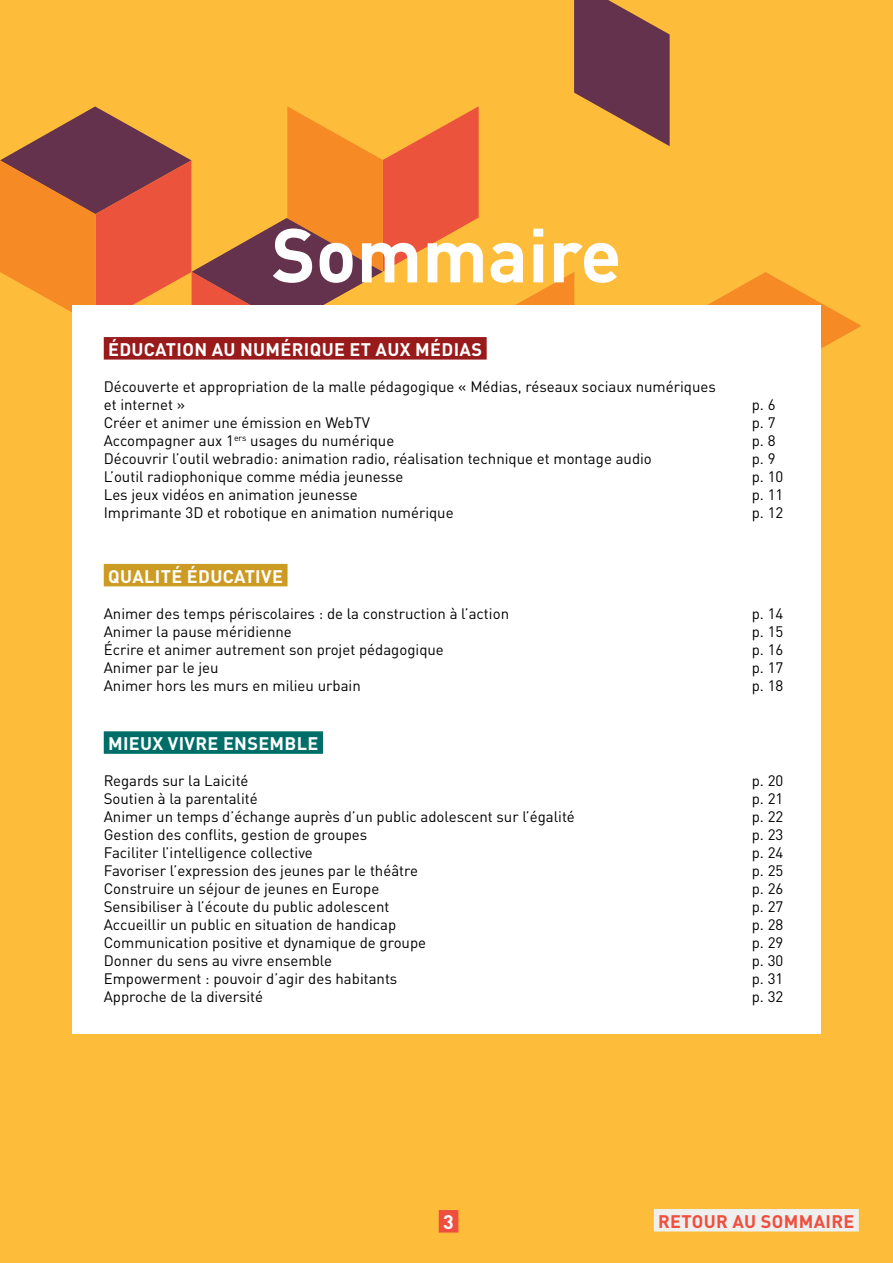
<style>
.page{position:relative;width:893px;height:1263px;background:#fdbd3b}
.page>*{position:absolute;margin:0;border:0;box-sizing:border-box;transform-origin:0 0}
.t1{font:700 75px "DIN Pro";color:#fff}
.t2{font:700 19.5px "DIN Pro";color:#fff}
.t3{font:700 18px "DIN Pro";letter-spacing:.02em;color:#fff}
.t4{font:700 18px "DIN Pro";letter-spacing:.02em;color:#f04e3e}
.t5{font:15px/18px "DIN Pro";color:#000}
</style>
<div class="page">
<svg style="left:0;top:0;width:862px;height:349px"></svg>
<div style="left:72px;top:305px;width:749px;height:729px;background:#fff"></div>
<div style="left:104px;top:337px;width:383px;height:23px;background:#981a1b"></div>
<div style="left:104px;top:564px;width:184px;height:22px;background:#cc9b23"></div>
<div style="left:104px;top:731px;width:219px;height:23px;background:#006e68"></div>
<div style="left:439px;top:1210px;width:19px;height:22px;background:#f04e3e"></div>
<div style="left:654px;top:1209px;width:205px;height:22px;background:#eff0ee"></div>
<h1 class="t1" style="left:271px;top:193px;width:352px">SOMMAIRE</h1>
<p class="t3" style="left:108px;top:334px;width:375px">ÉDUCATION AU NUMÉRIQUE ET AUX MÉDIAS</p>
<p class="t5" style="left:104px;top:376px;width:614px">Découverte et appropriation de la malle pédagogique « Médias, réseaux sociaux numériques et internet »</p>
<p class="t5" style="left:752px;top:394px;width:25px">p. 6</p>
<p class="t5" style="left:104px;top:412px;width:268px">Créer et animer une émission en WebTV</p>
<p class="t5" style="left:752px;top:412px;width:25px">p. 7</p>
<p class="t5" style="left:104px;top:430px;width:292px">Accompagner aux 1<sup>ers</sup> usages du numérique</p>
<p class="t5" style="left:752px;top:430px;width:25px">p. 8</p>
<p class="t5" style="left:104px;top:448px;width:550px">Découvrir l’outil webradio: animation radio, réalisation technique et montage audio</p>
<p class="t5" style="left:752px;top:448px;width:25px">p. 9</p>
<p class="t5" style="left:104px;top:466px;width:301px">L’outil radiophonique comme média jeunesse</p>
<p class="t5" style="left:752px;top:466px;width:33px">p. 10</p>
<p class="t5" style="left:104px;top:484px;width:256px">Les jeux vidéos en animation jeunesse</p>
<p class="t5" style="left:752px;top:484px;width:33px">p. 11</p>
<p class="t5" style="left:104px;top:502px;width:351px">Imprimante 3D et robotique en animation numérique</p>
<p class="t5" style="left:752px;top:502px;width:33px">p. 12</p>
<p class="t3" style="left:108px;top:561px;width:176px">QUALITÉ ÉDUCATIVE</p>
<p class="t5" style="left:104px;top:603px;width:407px">Animer des temps périscolaires : de la construction à l’action</p>
<p class="t5" style="left:752px;top:603px;width:33px">p. 14</p>
<p class="t5" style="left:104px;top:621px;width:190px">Animer la pause méridienne</p>
<p class="t5" style="left:752px;top:621px;width:33px">p. 15</p>
<p class="t5" style="left:104px;top:639px;width:342px">Écrire et animer autrement son projet pédagogique</p>
<p class="t5" style="left:752px;top:639px;width:33px">p. 16</p>
<p class="t5" style="left:104px;top:657px;width:116px">Animer par le jeu</p>
<p class="t5" style="left:752px;top:657px;width:33px">p. 17</p>
<p class="t5" style="left:104px;top:675px;width:259px">Animer hors les murs en milieu urbain</p>
<p class="t5" style="left:752px;top:675px;width:33px">p. 18</p>
<p class="t3" style="left:108px;top:728px;width:12px">MIEUX</p>
<p class="t3" style="left:168px;top:728px;width:11px">VIVRE</p>
<p class="t3" style="left:223px;top:728px;width:13px">ENSEM</p>
<p class="t3" style="left:285px;top:728px;width:33px">BLE</p>
<p class="t5" style="left:104px;top:770px;width:146px">Regards sur la Laicité</p>
<p class="t5" style="left:752px;top:770px;width:33px">p. 20</p>
<p class="t5" style="left:104px;top:788px;width:155px">Soutien à la parentalité</p>
<p class="t5" style="left:752px;top:788px;width:33px">p. 21</p>
<p class="t5" style="left:104px;top:806px;width:473px">Animer un temps d’échange auprès d’un public adolescent sur l’égalité</p>
<p class="t5" style="left:752px;top:806px;width:33px">p. 22</p>
<p class="t5" style="left:104px;top:824px;width:265px">Gestion des conflits, gestion de groupes</p>
<p class="t5" style="left:752px;top:824px;width:33px">p. 23</p>
<p class="t5" style="left:104px;top:842px;width:211px">Faciliter l’intelligence collective</p>
<p class="t5" style="left:752px;top:842px;width:33px">p. 24</p>
<p class="t5" style="left:104px;top:860px;width:316px">Favoriser l’expression des jeunes par le théâtre</p>
<p class="t5" style="left:752px;top:860px;width:33px">p. 25</p>
<p class="t5" style="left:104px;top:878px;width:277px">Construire un séjour de jeunes en Europe</p>
<p class="t5" style="left:752px;top:878px;width:33px">p. 26</p>
<p class="t5" style="left:104px;top:896px;width:287px">Sensibiliser à l’écoute du public adolescent</p>
<p class="t5" style="left:752px;top:896px;width:33px">p. 27</p>
<p class="t5" style="left:104px;top:914px;width:294px">Accueillir un public en situation de handicap</p>
<p class="t5" style="left:752px;top:914px;width:33px">p. 28</p>
<p class="t5" style="left:104px;top:932px;width:324px">Communication positive et dynamique de groupe</p>
<p class="t5" style="left:752px;top:932px;width:33px">p. 29</p>
<p class="t5" style="left:104px;top:950px;width:230px">Donner du sens au vivre ensemble</p>
<p class="t5" style="left:752px;top:950px;width:33px">p. 30</p>
<p class="t5" style="left:104px;top:968px;width:295px">Empowerment : pouvoir d’agir des habitants</p>
<p class="t5" style="left:752px;top:968px;width:33px">p. 31</p>
<p class="t5" style="left:104px;top:986px;width:161px">Approche de la diversité</p>
<p class="t5" style="left:752px;top:986px;width:33px">p. 32</p>
<h2 class="t2" style="left:443px;top:1205px;width:12px">3</h2>
<p class="t4" style="left:658px;top:1206px;width:198px">RETOUR AU SOMMAIRE</p>
</div>
